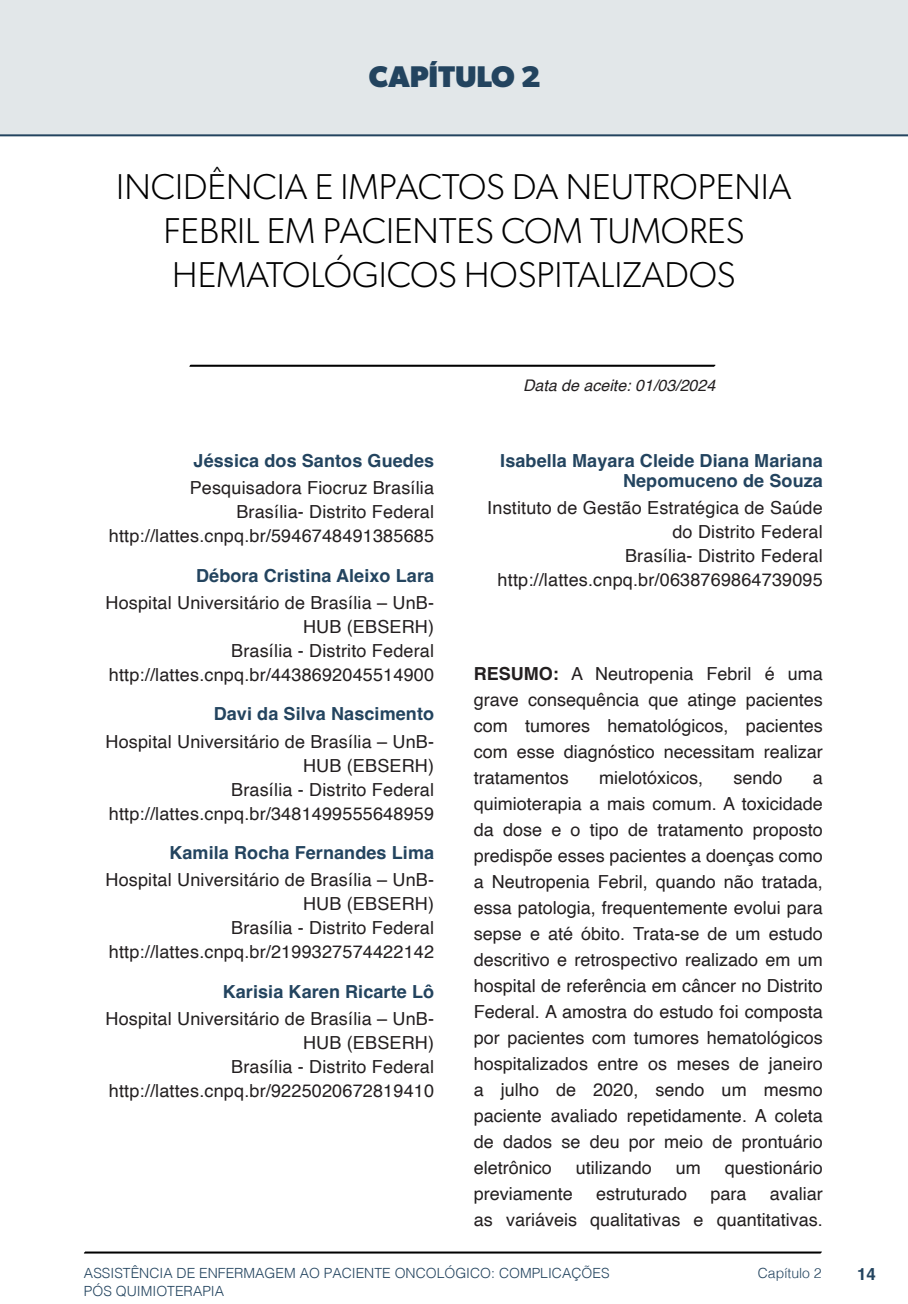
<style>
.page{position:relative;width:908px;height:1304px;background:#fff}
.page>*{position:absolute;margin:0;border:0;box-sizing:border-box;transform-origin:0 0}
.nome_artigos{font:300 36px/44px "Gibson";color:#000;text-align:center}
.capítulos{font:700 30px "Gibson";color:#23445f}
.Resumos_e_PC_TXT{font:18px/26px "Helvetica";color:#231f20;text-align:justify}
.info_autores{font:18px/24px "Helvetica";letter-spacing:.01em;color:#231f20;text-align:right}
.nome_autores{font:700 18px/20px "Helvetica";letter-spacing:.005em;color:#23445f;text-align:right}
.t1{font:700 16.8px "Helvetica";color:#23445f}
.t2{font:italic 16px "Helvetica";color:#231f20}
.t3{font:300 14px/18px "Helvetica";color:#23445f}
.s1{font-weight:700}
</style>
<div class="page">
<svg style="left:84px;top:1251px;width:737px;height:3px;background:#515151"></svg>
<div style="left:0;top:0;width:907px;height:136px;background:#e2e7e9"></div>
<svg style="left:189px;top:364px;width:526px;height:3px;background:#4f4f4f"></svg>
<div style="left:44px;top:72px;width:68px;height:61px;background:#e2e7e9"></div>
<p class="capítulos" style="left:369px;top:58px;width:173px">CAPÍTULO 2</p>
<p class="nome_artigos" style="left:116px;top:164px;width:676px">INCIDÊNCIA E IMPACTOS DA NEUTROPENIA<br>FEBRIL EM PACIENTES COM TUMORES<br>HEMATOLÓGICOS HOSPITALIZADOS</p>
<p class="nome_autores" style="left:193px;top:453px;width:242px">Jéssica dos Santos Guedes</p>
<p class="info_autores" style="left:190px;top:477px;width:246px">Pesquisadora Fiocruz Brasília</p>
<p class="info_autores" style="left:236px;top:501px;width:199px">Brasília- Distrito Federal</p>
<p class="info_autores" style="left:109px;top:525px;width:326px">http://lattes.cnpq.br/5946748491385685</p>
<p class="nome_autores" style="left:196px;top:567px;width:239px">Débora Cristina Aleixo Lara</p>
<p class="info_autores" style="left:105px;top:591px;width:330px">Hospital Universitário de Brasília – UnB-<br>HUB (EBSERH)</p>
<p class="info_autores" style="left:231px;top:639px;width:204px">Brasília - Distrito Federal</p>
<p class="info_autores" style="left:109px;top:663px;width:326px">http://lattes.cnpq.br/4438692045514900</p>
<p class="nome_autores" style="left:214px;top:706px;width:222px">Davi da Silva Nascimento</p>
<p class="info_autores" style="left:105px;top:730px;width:330px">Hospital Universitário de Brasília – UnB-<br>HUB (EBSERH)</p>
<p class="info_autores" style="left:231px;top:778px;width:204px">Brasília - Distrito Federal</p>
<p class="info_autores" style="left:109px;top:802px;width:326px">http://lattes.cnpq.br/3481499555648959</p>
<p class="nome_autores" style="left:169px;top:845px;width:266px">Kamila Rocha Fernandes Lima</p>
<p class="info_autores" style="left:105px;top:869px;width:330px">Hospital Universitário de Brasília – UnB-<br>HUB (EBSERH)</p>
<p class="info_autores" style="left:231px;top:917px;width:204px">Brasília - Distrito Federal</p>
<p class="info_autores" style="left:109px;top:941px;width:326px">http://lattes.cnpq.br/2199327574422142</p>
<p class="nome_autores" style="left:223px;top:983px;width:213px">Karisia Karen Ricarte Lô</p>
<p class="info_autores" style="left:105px;top:1007px;width:330px">Hospital Universitário de Brasília – UnB-<br>HUB (EBSERH)</p>
<p class="info_autores" style="left:231px;top:1055px;width:204px">Brasília - Distrito Federal</p>
<p class="info_autores" style="left:109px;top:1079px;width:326px">http://lattes.cnpq.br/9225020672819410</p>
<p class="t2" style="left:523px;top:373px;width:194px">Data de aceite: 01/03/2024</p>
<p class="nome_autores" style="left:500px;top:453px;width:324px">Isabella Mayara Cleide Diana Mariana<br>Nepomuceno de Souza</p>
<p class="info_autores" style="left:487px;top:497px;width:337px">Instituto de Gestão Estratégica de Saúde do Distrito Federal</p>
<p class="info_autores" style="left:624px;top:545px;width:199px">Brasília- Distrito Federal</p>
<p class="info_autores" style="left:497px;top:569px;width:326px">http://lattes.cnpq.br/0638769864739095</p>
<p class="Resumos_e_PC_TXT" style="left:473px;top:662px;width:350px"><span class="s1">RESUMO:</span> A Neutropenia Febril é uma grave consequência que atinge pacientes com tumores hematológicos, pacientes com esse diagnóstico necessitam realizar tratamentos</p>
<p class="Resumos_e_PC_TXT" style="left:599px;top:766px;width:106px">mielotóxicos,</p>
<p class="Resumos_e_PC_TXT" style="left:733px;top:766px;width:51px">sendo</p>
<p class="Resumos_e_PC_TXT" style="left:473px;top:766px;width:350px;text-indent:339px">a quimioterapia a mais comum. A toxicidade da dose e o tipo de tratamento proposto predispõe esses pacientes a doenças como a Neutropenia Febril, quando não tratada, essa patologia, frequentemente evolui para sepse e até óbito. Trata-se de um estudo descritivo e retrospectivo realizado em um hospital de referência em câncer no Distrito Federal. A amostra do estudo foi composta por pacientes com tumores hematológicos hospitalizados entre os meses de janeiro a julho de 2020, sendo um mesmo paciente avaliado repetidamente. A coleta de dados se deu por meio de prontuário eletrônico</p>
<p class="Resumos_e_PC_TXT" style="left:575px;top:1156px;width:78px">utilizando</p>
<p class="Resumos_e_PC_TXT" style="left:675px;top:1156px;width:27px">um</p>
<p class="Resumos_e_PC_TXT" style="left:724px;top:1156px;width:100px">questionário</p>
<p class="Resumos_e_PC_TXT" style="left:473px;top:1182px;width:101px">previamente</p>
<p class="Resumos_e_PC_TXT" style="left:596px;top:1182px;width:93px">estruturado</p>
<p class="Resumos_e_PC_TXT" style="left:710px;top:1182px;width:38px">para</p>
<p class="Resumos_e_PC_TXT" style="left:473px;top:1182px;width:350px;text-align:right">avaliar<br>as variáveis qualitativas e quantitativas.</p>
<p class="t3" style="left:84px;top:1263px;width:527px">ASSISTÊNCIA DE ENFERMAGEM AO PACIENTE ONCOLÓGICO: COMPLICAÇÕES<br>PÓS QUIMIOTERAPIA</p>
<p class="t3" style="left:757px;top:1263px;width:65px">Capítulo 2</p>
<p class="t1" style="left:856px;top:1264px;width:20px">14</p>
</div>
